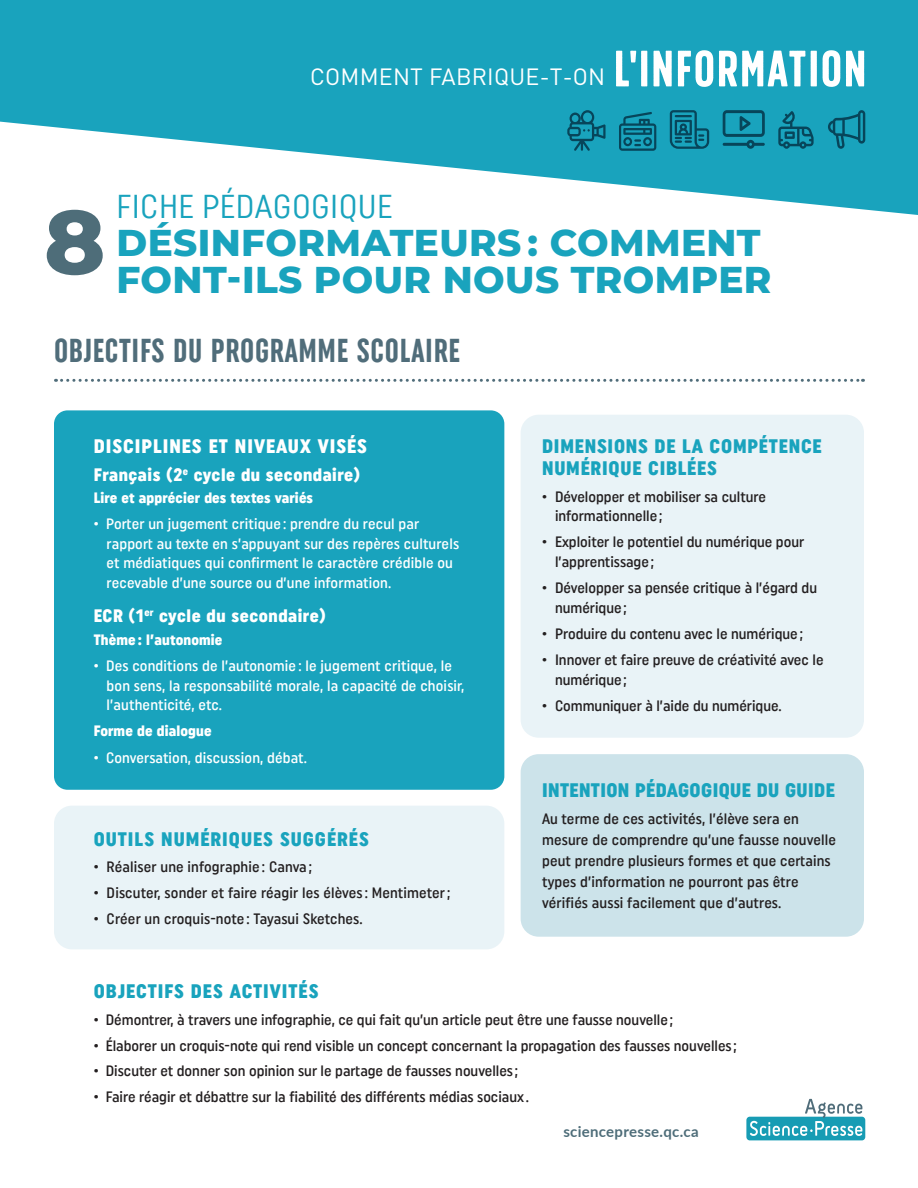
<style>
.page{position:relative;width:918px;height:1188px;background:#fff}
.page>*{position:absolute;margin:0;border:0;box-sizing:border-box;transform-origin:0 0}
.t1{font:800 90px "Montserrat";color:#4e6d79}
.Titre_1{font:51px "SS Nickson Six";letter-spacing:.02em;color:#fff}
.t2{font:800 37.35px "Montserrat";letter-spacing:.01em;color:#19a3bd}
.Titre_1-2{font:33px "Uniform Extra Condensed 3";letter-spacing:.02em;color:#506d7a}
.t3{font:33px "Uniform Condensed 6";letter-spacing:.01em;color:#19a3bd}
.t4{font:23.25px "DINOT";letter-spacing:.01em;color:#fff}
.Titre_3{font:19.5px/22.5px "Uniform Condensed 3";letter-spacing:.04em;color:#19a3bd}
.Titre_3-2{font:19.5px "Uniform Condensed 3";letter-spacing:.02em;color:#19a3bd}
.Titre_3-3{font:19.5px "Uniform Condensed 3";letter-spacing:.05em;color:#fff}
.t5{font:18px "Uniform Condensed 3";letter-spacing:.03em;color:#fff}
.t6{font:15px/19.5px "Uniform Condensed 2";color:#231f20}
.t7{font:15px/19.5px "Uniform Condensed 2";letter-spacing:.01em;color:#fff}
.t8{font:15px "Uniform Condensed 3";letter-spacing:.01em;color:#fff}
.t9{font:700 15px "Lato";letter-spacing:.02em;color:#4e6d79}
</style>
<div class="page">
<svg style="left:0;top:0;width:918px;height:215px;fill:#19a3bd"></svg>
<svg style="left:567px;top:110px;width:39px;height:41px;background:#13849d"></svg>
<svg style="left:619px;top:112px;width:37px;height:39px"></svg>
<svg style="left:670px;top:110px;width:39px;height:39px;background:#117a92"></svg>
<svg style="left:723px;top:110px;width:42px;height:39px;background:#128199"></svg>
<svg style="left:778px;top:111px;width:36px;height:38px"></svg>
<svg style="left:828px;top:110px;width:37px;height:39px"></svg>
<div style="left:521px;top:415px;width:343px;height:323px;background:#e9f3f7;border-radius:18px"></div>
<div style="left:54px;top:806px;width:450px;height:143px;background:#e9f3f7;border-radius:18px"></div>
<div style="left:521px;top:754px;width:343px;height:183px;background:#cce3ea;border-radius:18px"></div>
<svg style="left:56px;top:379px;width:807px;height:3px"></svg>
<div style="left:746px;top:1117px;width:119px;height:23px;background:#179cb4;border-radius:3px"></div>
<svg style="left:750px;top:1099px;width:112px;height:37px"></svg>
<div style="left:54px;top:410px;width:450px;height:380px;background:#19a3bd;border-radius:14px"></div>
<p class="t4" style="left:310px;top:61px;width:297px">COMMENT FABRIQUE-T-ON</p>
<p class="Titre_1" style="left:613px;top:38px;width:255px">L'INFORMATION</p>
<p class="t1" style="left:43px;top:176px;width:65px">8</p>
<p class="t3" style="left:117px;top:187px;width:278px">FICHE PÉDAGOGIQUE</p>
<p class="t2" style="left:117px;top:215px;width:646px">DÉSINFORMATEURS : COMMENT</p>
<p class="t2" style="left:117px;top:253px;width:657px">FONT-ILS POUR NOUS TROMPER</p>
<p class="Titre_1-2" style="left:54px;top:332px;width:408px">OBJECTIFS DU PROGRAMME SCOLAIRE</p>
<p class="Titre_3-3" style="left:94px;top:434px;width:275px">DISCIPLINES ET NIVEAUX VISÉS</p>
<p class="t5" style="left:94px;top:464px;width:268px">Français (2<sup>e</sup> cycle du secondaire)</p>
<p class="t8" style="left:94px;top:489px;width:221px">Lire et apprécier des textes variés</p>
<p class="t7" style="left:107px;top:514px;width:354px;text-indent:-13px">• Porter un jugement critique : prendre du recul par rapport au texte en s’appuyant sur des repères culturels et médiatiques qui confirment le caractère crédible ou recevable d’une source ou d’une information.</p>
<p class="t5" style="left:94px;top:605px;width:234px">ECR (1<sup>er</sup> cycle du secondaire)</p>
<p class="t8" style="left:94px;top:631px;width:130px">Thème : l’autonomie</p>
<p class="t7" style="left:107px;top:656px;width:359px;text-indent:-13px">• Des conditions de l’autonomie : le jugement critique, le bon sens, la responsabilité morale, la capacité de choisir, l’authenticité, etc.</p>
<p class="t8" style="left:94px;top:722px;width:119px">Forme de dialogue</p>
<p class="t7" style="left:94px;top:747px;width:215px">• Conversation, discussion, débat.</p>
<p class="Titre_3" style="left:94px;top:827px;width:277px">OUTILS NUMÉRIQUES SUGGÉRÉS</p>
<p class="t6" style="left:94px;top:857px;width:220px">• Réaliser une infographie : Canva ;</p>
<p class="t6" style="left:94px;top:883px;width:358px">• Discuter, sonder et faire réagir les élèves : Mentimeter;</p>
<p class="t6" style="left:94px;top:909px;width:271px">• Créer un croquis-note : Tayasui Sketches.</p>
<p class="Titre_3" style="left:542px;top:435px;width:281px">DIMENSIONS DE LA COMPÉTENCE<br>NUMÉRIQUE CIBLÉES</p>
<p class="t6" style="left:555px;top:486px;width:213px;text-indent:-13px">• Développer et mobiliser sa culture informationnelle;</p>
<p class="t6" style="left:555px;top:532px;width:251px;text-indent:-13px">• Exploiter le potentiel du numérique pour l’apprentissage;</p>
<p class="t6" style="left:555px;top:578px;width:264px;text-indent:-13px">• Développer sa pensée critique à l’égard du numérique;</p>
<p class="t6" style="left:542px;top:624px;width:262px">• Produire du contenu avec le numérique;</p>
<p class="t6" style="left:555px;top:650px;width:270px;text-indent:-13px">• Innover et faire preuve de créativité avec le numérique;</p>
<p class="t6" style="left:542px;top:696px;width:241px">• Communiquer à l’aide du numérique.</p>
<p class="Titre_3-2" style="left:542px;top:778px;width:294px">INTENTION PÉDAGOGIQUE DU GUIDE</p>
<p class="t6" style="left:542px;top:808px;width:296px;line-height:21px">Au terme de ces activités, l’élève sera en mesure de comprendre qu’une fausse nouvelle peut prendre plusieurs formes et que certains types d’information ne pourront pas être vérifiés aussi facilement que d’autres.</p>
<p class="Titre_3" style="left:94px;top:979px;width:226px">OBJECTIFS DES ACTIVITÉS</p>
<p class="t6" style="left:94px;top:1010px;width:581px">• Démontrer, à travers une infographie, ce qui fait qu’un article peut être une fausse nouvelle;</p>
<p class="t6" style="left:94px;top:1036px;width:645px">• Élaborer un croquis-note qui rend visible un concept concernant la propagation des fausses nouvelles ;</p>
<p class="t6" style="left:94px;top:1061px;width:426px">• Discuter et donner son opinion sur le partage de fausses nouvelles ;</p>
<p class="t6" style="left:94px;top:1087px;width:437px">• Faire réagir et débattre sur la fiabilité des différents médias sociaux .</p>
<p class="t9" style="left:563px;top:1120px;width:137px">sciencepresse.qc.ca</p>
</div>
